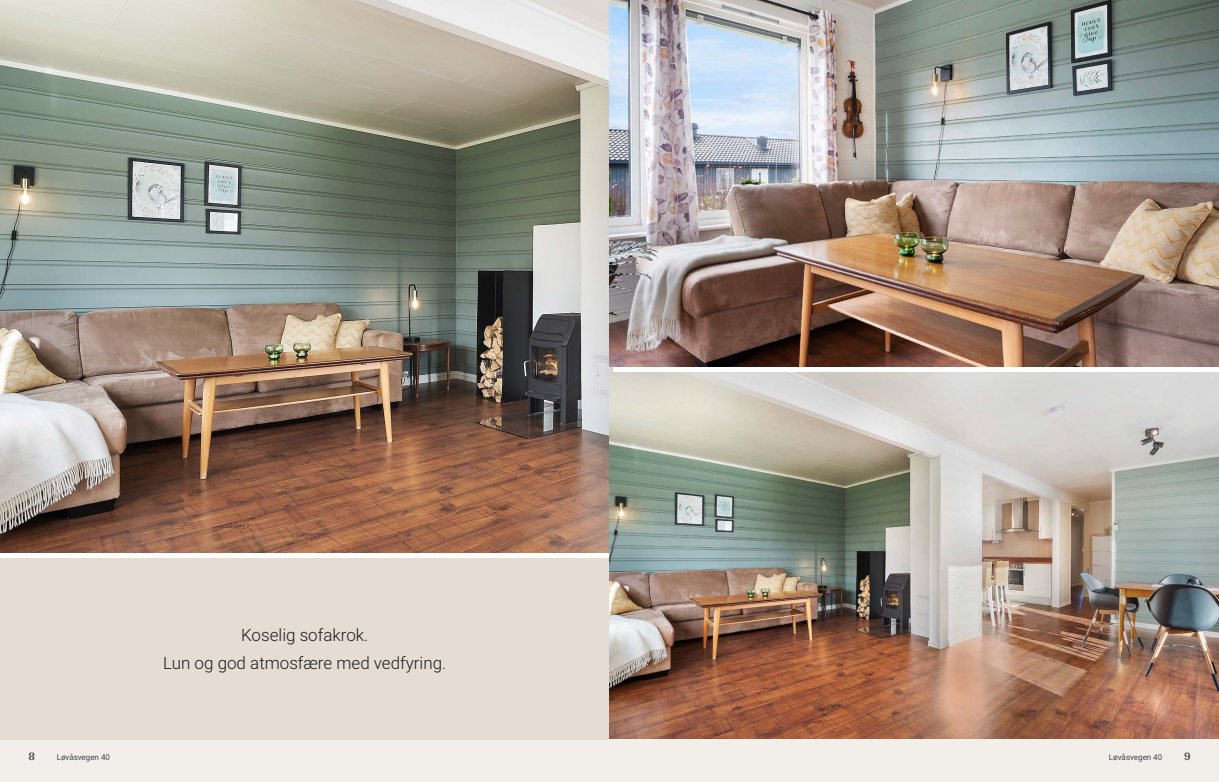
<style>
.page{position:relative;width:1219px;height:782px;background:#fff}
.page>*{position:absolute;margin:0;border:0;box-sizing:border-box;transform-origin:0 0}
.t1{font:300 17px/28px "Roboto Vitec";color:#1d1d1b;text-align:center}
.t2{font:700 12px "Arya";color:#414749}
.t3{font:8px "Roboto Vitec";color:#414749}
</style>
<div class="page">
<img style="left:0;top:0;width:612px;height:552px">
<div style="left:0;top:739px;width:612px;height:42px;background:#f2eeea"></div>
<div style="left:0;top:558px;width:612px;height:181px;background:#e5dcd4"></div>
<img style="left:609px;top:0;width:610px;height:367px">
<img style="left:609px;top:372px;width:610px;height:367px">
<div style="left:609px;top:739px;width:610px;height:42px;background:#f2eeea"></div>
<p class="t2" style="left:28px;top:749px;width:8px">8</p>
<p class="t3" style="left:57px;top:751px;width:55px">Løvåsvegen 40</p>
<p class="t1" style="left:163px;top:620px;width:285px">Koselig sofakrok.<br>Lun og god atmosfære med vedfyring.</p>
<p class="t3" style="left:1109px;top:751px;width:55px">Løvåsvegen 40</p>
<p class="t2" style="left:1184px;top:749px;width:8px">9</p>
</div>
